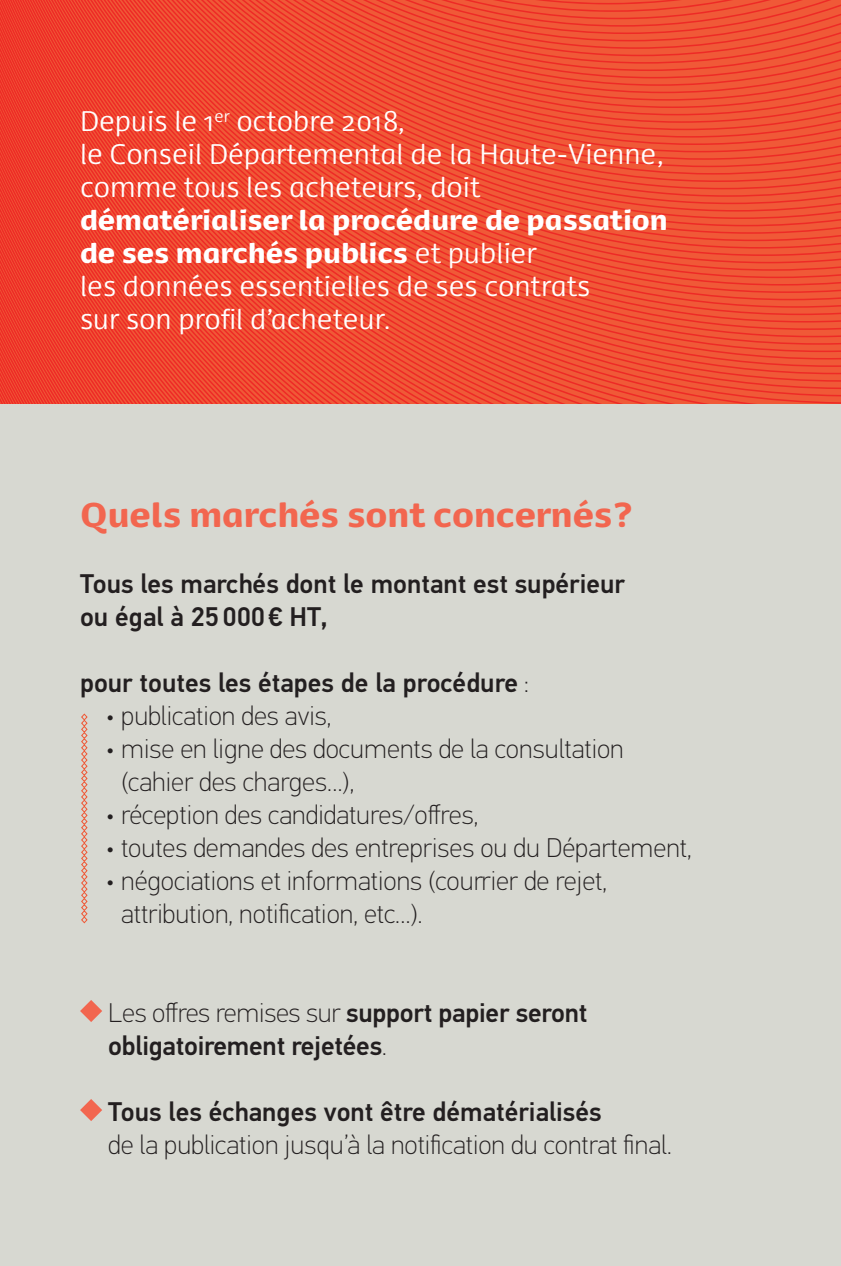
<style>
.page{position:relative;width:841px;height:1266px;background:#fff}
.page>*{position:absolute;margin:0;border:0;box-sizing:border-box;transform-origin:0 0}
.t1{font:900 33px "Dancer Pro";color:#f2664f}
.t2{font:100 27px/33px "PF Din Text Pro";color:#231f20}
.t3{font:300 27px/33px "Dancer Pro";color:#fff}
.t4{font:500 27px/33px "PF Din Text Pro";color:#231f20}
.s1{font-weight:900}
.s2{font-weight:100}
</style>
<div class="page">
<svg style="left:0;top:0;width:840px;height:404px;background:#ef4730"></svg>
<div style="left:0;top:404px;width:840px;height:862px;background:#d7d8d1"></div>
<svg style="left:80px;top:1000px;width:22px;height:22px"></svg>
<svg style="left:80px;top:1099px;width:22px;height:22px"></svg>
<svg style="left:81px;top:713px;width:7px;height:210px"></svg>
<p class="t3" style="left:80px;top:103px;width:586px">Depuis le 1<sup>er</sup> octobre 2018,<br>le Conseil Départemental de la Haute-Vienne, comme tous les acheteurs, doit</p>
<p class="t3" style="left:80px;top:202px;width:589px"><span class="s1">dématérialiser la procédure de passation de ses marchés publics</span> et publier<br>les données essentielles de ses contrats<br>sur son profil d’acheteur.</p>
<p class="t1" style="left:80px;top:489px;width:553px">Quels marchés sont concernés?</p>
<p class="t4" style="left:80px;top:567px;width:546px">Tous les marchés dont le montant est supérieur ou égal à 25 000 € HT,</p>
<p class="t4" style="left:80px;top:666px;width:450px">pour toutes les étapes de la procédure <span class="s2">:</span></p>
<p class="t2" style="left:106px;top:699px;width:227px">• publication des avis,</p>
<p class="t2" style="left:121px;top:732px;width:504px;text-indent:-16px">• mise en ligne des documents de la consultation (cahier des charges…),</p>
<p class="t2" style="left:106px;top:798px;width:374px">• réception des candidatures/offres,</p>
<p class="t2" style="left:106px;top:831px;width:587px">• toutes demandes des entreprises ou du Département,</p>
<p class="t2" style="left:121px;top:864px;width:487px;text-indent:-16px">• négociations et informations (courrier de rejet, attribution, notification, etc…).</p>
<p class="t4" style="left:108px;top:996px;width:480px"><span class="s2">Les offres remises sur</span> support papier seront obligatoirement rejetées<span class="s2">.</span></p>
<p class="t4" style="left:108px;top:1095px;width:495px">Tous les échanges vont être dématérialisés</p>
<p class="t2" style="left:108px;top:1128px;width:565px">de la publication jusqu’à la notification du contrat final.</p>
</div>
